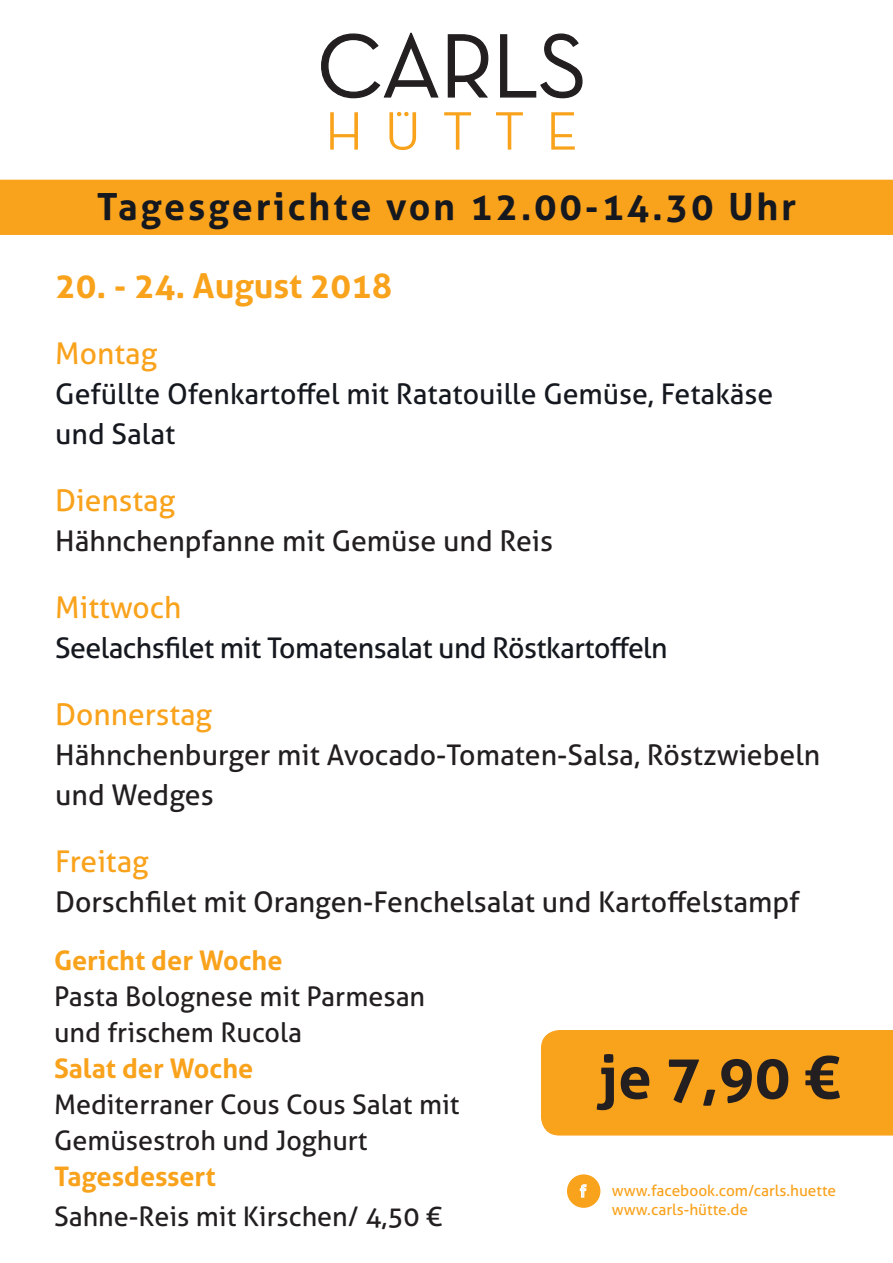
<style>
.page{position:relative;width:893px;height:1263px;background:#fff}
.page>*{position:absolute;margin:0;border:0;box-sizing:border-box;transform-origin:0 0}
.t1{font:700 60px "Aller";color:#231f20}
.Adresse{font:700 37.5px "Aller";letter-spacing:.075em;color:#15181e}
.t2{font:700 34.35px "Aller";color:#f9a21c}
.t3{font:30px "Aller";color:#f9a21c}
.t4{font:28.5px "Aller";color:#231f20}
.t5{font:28.5px/40px "Aller";letter-spacing:-.005em;color:#15181e}
.t6{font:27px/36px "Aller";color:#231f20}
.t7{font:700 27px "Aller";color:#f9a21c}
.t8{font:15.45px "Aller";color:#f9a21c}
</style>
<div class="page">
<svg style="left:321px;top:32px;width:262px;height:67px"></svg>
<svg style="left:330px;top:112px;width:245px;height:38px"></svg>
<div style="left:0;top:180px;width:893px;height:55px;background:#f9a21c"></div>
<div style="left:567px;top:1174px;width:33px;height:34px;background:#f9a21c;border-radius:50%"></div>
<svg style="left:580px;top:1185px;width:6px;height:12px"></svg>
<div style="left:541px;top:1030px;width:352px;height:105px;background:#f9a21c"></div>
<p class="Adresse" style="left:97px;top:184px;width:701px">Tagesgerichte von 12.00-14.30 Uhr</p>
<p class="t2" style="left:55px;top:265px;width:339px">20. - 24. August 2018</p>
<p class="t3" style="left:55px;top:335px;width:103px">Montag</p>
<p class="t5" style="left:55px;top:374px;width:720px">Gefüllte Ofenkartoffel mit Ratatouille Gemüse, Fetakäse und Salat</p>
<p class="t3" style="left:55px;top:482px;width:122px">Dienstag</p>
<p class="t4" style="left:55px;top:524px;width:499px">Hähnchenpfanne mit Gemüse und Reis</p>
<p class="t3" style="left:55px;top:589px;width:128px">Mittwoch</p>
<p class="t5" style="left:55px;top:628px;width:614px">Seelachsfilet mit Tomatensalat und Röstkartoffeln</p>
<p class="t3" style="left:55px;top:696px;width:158px">Donnerstag</p>
<p class="t4" style="left:55px;top:738px;width:767px">Hähnchenburger mit Avocado-Tomaten-Salsa, Röstzwiebeln</p>
<p class="t4" style="left:55px;top:778px;width:160px">und Wedges</p>
<p class="t3" style="left:55px;top:843px;width:95px">Freitag</p>
<p class="t4" style="left:55px;top:885px;width:746px">Dorschfilet mit Orangen-Fenchelsalat und Kartoffelstampf</p>
<p class="t7" style="left:54px;top:944px;width:230px">Gericht der Woche</p>
<p class="t6" style="left:54px;top:979px;width:373px">Pasta Bolognese mit Parmesan</p>
<p class="t6" style="left:54px;top:1015px;width:250px">und frischem Rucola</p>
<p class="t7" style="left:54px;top:1052px;width:201px">Salat der Woche</p>
<p class="t6" style="left:54px;top:1087px;width:407px">Mediterraner Cous Cous Salat mit<br>Gemüsestroh und Joghurt</p>
<p class="t7" style="left:54px;top:1160px;width:163px">Tagesdessert</p>
<p class="t6" style="left:54px;top:1199px;width:390px">Sahne-Reis mit Kirschen/ 4,50 €</p>
<p class="t1" style="left:600px;top:1040px;width:241px">je 7,90 €</p>
<p class="t8" style="left:612px;top:1181px;width:226px">www.facebook.com/carls.huette</p>
<p class="t8" style="left:612px;top:1200px;width:138px">www.carls-hütte.de</p>
</div>
